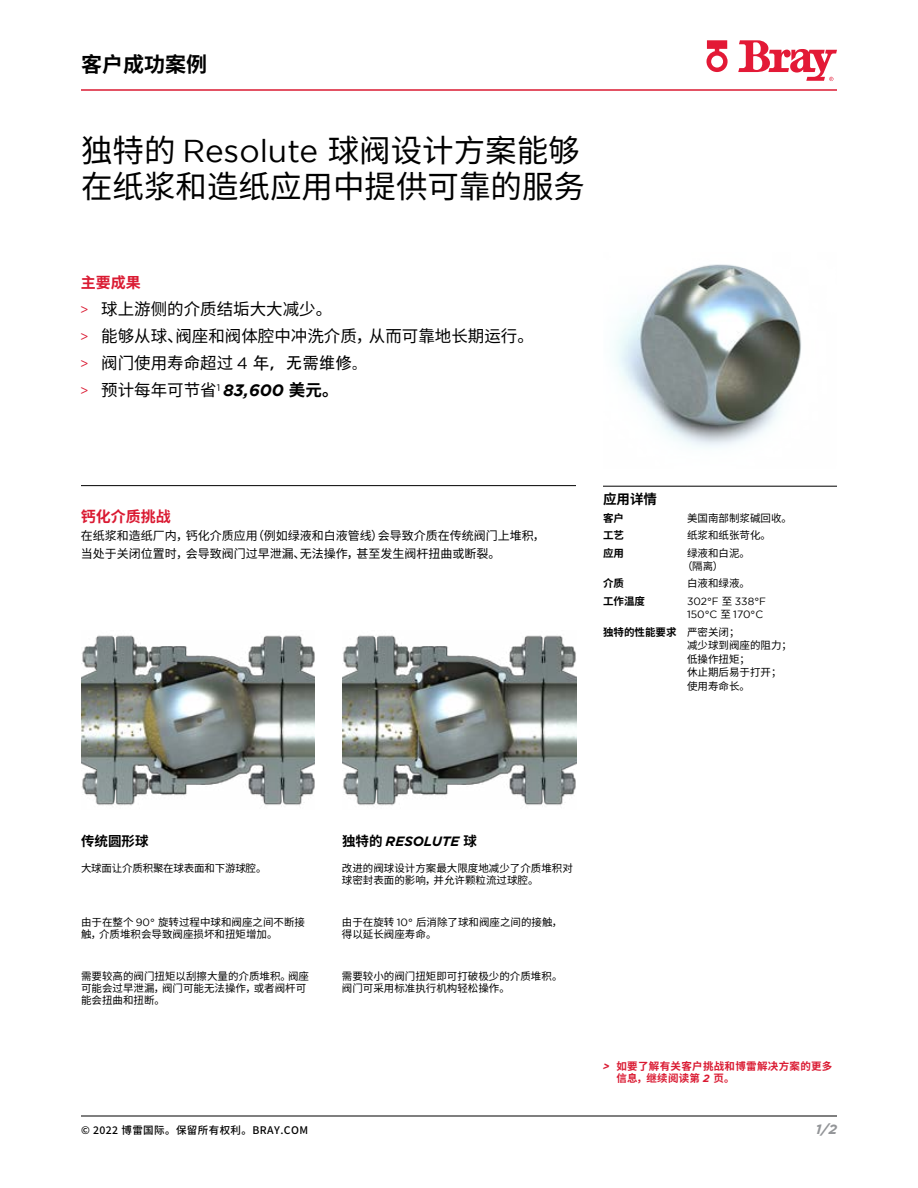
<style>
.page{position:relative;width:918px;height:1188px;background:#fff}
.page>*{position:absolute;margin:0;border:0;box-sizing:border-box;transform-origin:0 0}
.t1{font:31.5px/36px "Noto Sans SC";color:#000}
.t2{font:700 21px "Noto Sans SC";color:#000}
.t3{font:16.5px/27px "Noto Sans SC";color:#000}
.t4{font:700 15px "Noto Sans SC";color:#da1a32}
.t5{font:italic 700 13.5px "Gotham";color:#000}
.t6{font:700 13.5px "Noto Sans SC";color:#000}
.t7{font:italic 700 13.5px "Gotham";color:#939598}
.t8{font:12px/18px "Noto Sans SC";color:#000}
.t9{font:10.5px/12px "Noto Sans SC";color:#000}
.t10{font:700 10.5px/12px "Noto Sans SC";letter-spacing:.03em;color:#da1a32}
.t11{font:500 10.5px "Noto Sans SC";letter-spacing:.04em;color:#000}
.t12{font:10.5px/13.5px "Gotham";color:#000}
.t13{font:10.5px "Noto Sans SC";letter-spacing:-.02em;color:#000}
.t14{font:700 10.5px "Noto Sans SC";color:#000}
.s1{font-family:"Gotham"}
.s2{font-family:"Proxima Nova Cond";color:#da1a32}
.s3{font-family:"Adobe Heiti Std"}
.s4{font-family:"Gotham";font-weight:700;font-style:italic}
.s5{font-weight:700}
.s6{font-family:"Noto Sans SC"}
.s7{font-family:"Noto Sans SC";font-style:normal}
.s8{font-family:"Gotham";font-style:italic}
</style>
<div class="page">
<hr style="left:81px;top:1116px;width:756px;height:1px;background:#000">
<hr style="left:81px;top:89px;width:756px;height:2px;background:#da1a32">
<img style="left:614px;top:264px;width:187px;height:184px">
<img style="left:81px;top:635px;width:234px;height:171px">
<img style="left:342px;top:635px;width:234px;height:171px">
<hr style="left:81px;top:485px;width:495px;height:1px;background:#000">
<hr style="left:603px;top:486px;width:84px;height:1px;background:#000">
<hr style="left:687px;top:486px;width:150px;height:1px;background:#000">
<svg style="left:738px;top:40px;width:99px;height:41px"></svg>
<svg style="left:707px;top:40px;width:21px;height:32px"></svg>
<h2 class="t2" style="left:81px;top:52px;width:128px">客户成功案例</h2>
<h1 class="t1" style="left:81px;top:133px;width:505px">独特的 <span class="s1">Resolute</span> 球阀设计方案能够在纸浆和造纸应用中提供可靠的服务</h1>
<h3 class="t4" style="left:81px;top:274px;width:62px">主要成果</h3>
<h3 class="t3" style="left:81px;top:296px;width:455px"><span class="s2">&gt;</span> 球上游侧的介质结垢大大减少。<br><span class="s2">&gt;</span> 能够从球、阀座和阀体腔中冲洗介质，从而可靠地长期运行。<span class="s2">&gt;</span> 阀门使用寿命超过 <span class="s1">4</span> <span class="s3">年，无需维修。<br></span><span class="s2">&gt;</span> 预计每年可节省<sup>1</sup> <span class="s4">83,6</span><span class="s4">00</span> <span class="s5">美元。</span></h3>
<h3 class="t4" style="left:81px;top:508px;width:92px">钙化介质挑战</h3>
<p class="t8" style="left:81px;top:527px;width:465px">在纸浆和造纸厂内，钙化介质应用（例如绿液和白液管线）会导致介质在传统阀门上堆积，当处于关闭位置时，会导致阀门过早泄漏、无法操作，甚至发生阀杆扭曲或断裂。</p>
<p class="t6" style="left:603px;top:492px;width:55px">应用详情</p>
<p class="t14" style="left:603px;top:512px;width:22px">客户</p>
<p class="t9" style="left:687px;top:512px;width:107px">美国南部制浆碱回收。</p>
<p class="t14" style="left:603px;top:529px;width:22px">工艺</p>
<p class="t9" style="left:687px;top:530px;width:86px">纸浆和纸张苛化。</p>
<p class="t14" style="left:603px;top:547px;width:22px">应用</p>
<p class="t9" style="left:682px;top:546px;width:69px;line-height:13.5px;text-indent:5px">绿液和白泥。（隔离）</p>
<p class="t14" style="left:603px;top:578px;width:22px">介质</p>
<p class="t9" style="left:687px;top:578px;width:65px">白液和绿液。</p>
<p class="t14" style="left:603px;top:595px;width:43px">工作温度</p>
<p class="t12" style="left:687px;top:594px;width:81px">302°F <span class="s6">至</span> 338°F<br>150°C <span class="s6">至</span> 170°C</p>
<p class="t9" style="left:687px;top:625px;width:106px;line-height:13.5px;text-indent:-84px"><span class="s5">独特的性能要求</span> 严密关闭；<br>减少球到阀座的阻力；低操作扭矩；<br>休止期后易于打开；使用寿命长。</p>
<p class="t6" style="left:81px;top:833px;width:69px">传统圆形球</p>
<p class="t5" style="left:342px;top:832px;width:136px"><span class="s7">独特的</span> RESOLUTE <span class="s7">球</span></p>
<p class="t13" style="left:81px;top:863px;width:187px">大球面让介质积聚在球表面和下游球腔。</p>
<p class="t9" style="left:342px;top:863px;width:233px">改进的阀球设计方案最大限度地减少了介质堆积对球密封表面的影响，并允许颗粒流过球腔。</p>
<p class="t9" style="left:342px;top:917px;width:222px">由于在旋转 <span class="s1">10°</span> 后消除了球和阀座之间的接触，得以延长阀座寿命。</p>
<p class="t9" style="left:342px;top:971px;width:222px">需要较小的阀门扭矩即可打破极少的介质堆积。阀门可采用标准执行机构轻松操作。</p>
<p class="t9" style="left:81px;top:917px;width:226px">由于在整个 <span class="s1">90°</span> 旋转过程中球和阀座之间不断接触，介质堆积会导致阀座损坏和扭矩增加。</p>
<p class="t9" style="left:81px;top:971px;width:230px">需要较高的阀门扭矩以刮擦大量的介质堆积。阀座可能会过早泄漏，阀门可能无法操作，或者阀杆可能会扭曲和扭断。</p>
<p class="t10" style="left:617px;top:1061px;width:217px;text-indent:-14px"><span class="s8">&gt;</span> 如要了解有关客户挑战和博雷解决方案的更多信息， 继续阅读第 <span class="s8">2</span> 页。</p>
<p class="t11" style="left:81px;top:1124px;width:229px">© 2022 博雷国际。保留所有权利。BRAY.COM</p>
<p class="t7" style="left:816px;top:1121px;width:23px">1/2</p>
</div>
